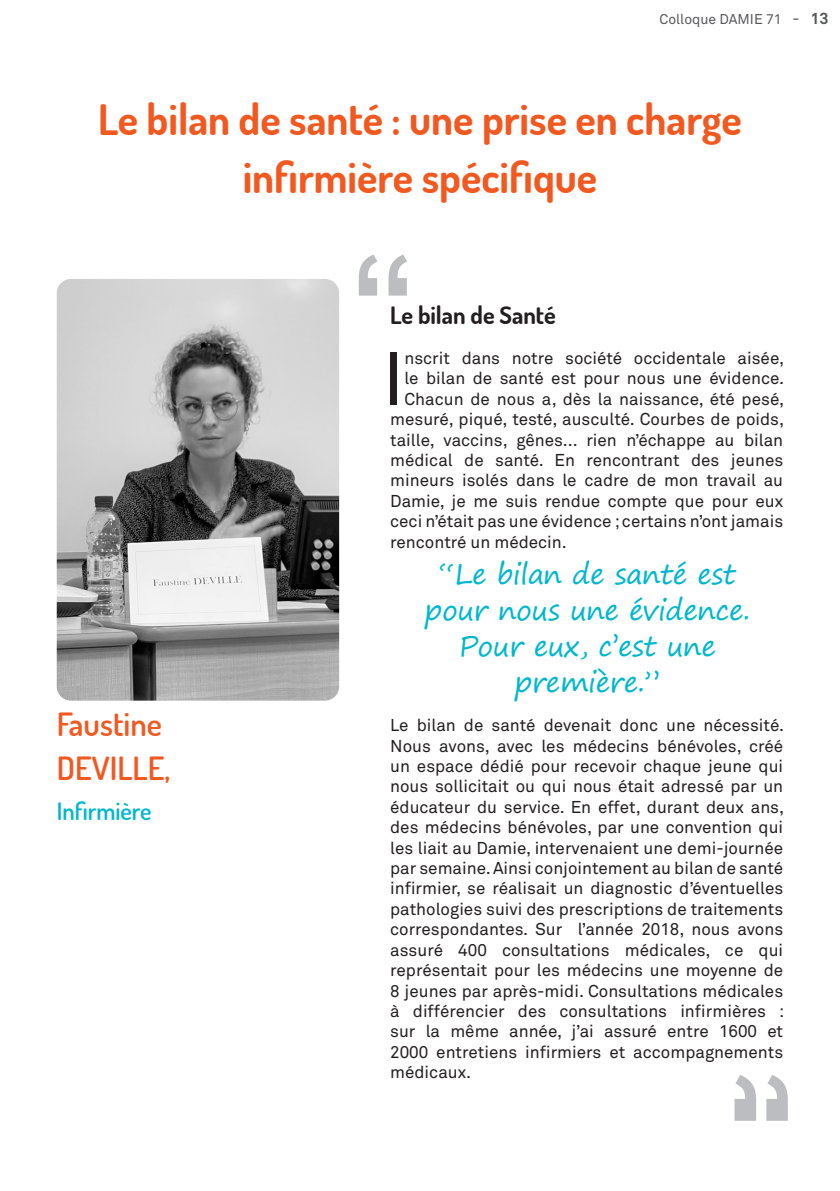
<style>
.page{position:relative;width:840px;height:1191px;background:#fff}
.page>*{position:absolute;margin:0;border:0;box-sizing:border-box;transform-origin:0 0}
.t1{font:150px "Akkurat";color:#bcbdc0}
.t2{font:74.6px "Akkurat";color:#231f20}
.t3{font:700 42px "Dosis";color:#f15921}
.t4{font:600 32px "Dosis";color:#f15921}
.t5{font:28px/36px "Segoe Print";letter-spacing:-.02em;color:#00b7ce;text-align:center}
.t6{font:700 24px "Dosis";color:#231f20}
.t7{font:600 24px "Dosis";color:#00b7ce}
.t8{font:17px/20.4px "Akkurat";color:#231f20;text-align:justify}
.t9{font:14px "Akkurat";color:#57585a}
.s1{font-size:16px}
.s2{font-weight:700;font-size:16px}
</style>
<div class="page">
<img style="left:57px;top:279px;width:282px;height:421px">
<p class="t9" style="left:659px;top:11px;width:170px">Colloque DAMIE 71 <span class="s1">-</span> <span class="s2">13</span></p>
<p class="t3" style="left:98px;top:91px;width:645px">Le bilan de santé : une prise en charge</p>
<p class="t3" style="left:242px;top:148px;width:356px">infirmière spécifique</p>
<p class="t1" style="left:346px;top:222px;width:72px">“</p>
<p class="t6" style="left:390px;top:298px;width:167px">Le bilan de Santé</p>
<p class="t2" style="left:382px;top:335px;width:23px">I</p>
<p class="t8" style="left:404px;top:348px;width:381px">nscrit dans notre société occidentale aisée,</p>
<p class="t8" style="left:404px;top:368px;width:381px">le bilan de santé est pour nous une évidence.</p>
<p class="t8" style="left:404px;top:389px;width:381px">Chacun de nous a, dès la naissance, été pesé,</p>
<p class="t8" style="left:390px;top:409px;width:395px">mesuré, piqué, testé, ausculté. Courbes de poids,</p>
<p class="t8" style="left:390px;top:430px;width:394px">taille, vaccins, gênes... rien n’échappe au bilan</p>
<p class="t8" style="left:390px;top:450px;width:394px">médical de santé. En rencontrant des jeunes</p>
<p class="t8" style="left:390px;top:470px;width:394px">mineurs isolés dans le cadre de mon travail au</p>
<p class="t8" style="left:390px;top:491px;width:394px">Damie, je me suis rendue compte que pour eux</p>
<p class="t8" style="left:390px;top:511px;width:394px">ceci n’était pas une évidence ; certains n’ont jamais</p>
<p class="t8" style="left:390px;top:532px;width:178px">rencontré un médecin.</p>
<p class="t4" style="left:57px;top:702px;width:107px">Faustine</p>
<p class="t4" style="left:57px;top:746px;width:115px">DEVILLE,</p>
<p class="t7" style="left:57px;top:794px;width:96px">Infirmière</p>
<p class="t5" style="left:424px;top:555px;width:327px">“Le bilan de santé est pour nous une évidence.<br>Pour eux, c’est une première.”</p>
<p class="t8" style="left:390px;top:715px;width:395px">Le bilan de santé devenait donc une nécessité.<br>Nous avons, avec les médecins bénévoles, créé un espace dédié pour recevoir chaque jeune qui nous sollicitait ou qui nous était adressé par un éducateur du service. En effet, durant deux ans, des médecins bénévoles, par une convention qui les liait au Damie, intervenaient une demi-journée par semaine. Ainsi conjointement au bilan de santé infirmier, se réalisait un diagnostic d’éventuelles pathologies suivi des prescriptions de traitements correspondantes. Sur l’année 2018, nous avons assuré 400 consultations médicales, ce qui représentait pour les médecins une moyenne de 8 jeunes par après-midi. Consultations médicales à différencier des consultations infirmières : sur la même année, j’ai assuré entre 1600 et 2000 entretiens infirmiers et accompagnements médicaux.</p>
</div>
